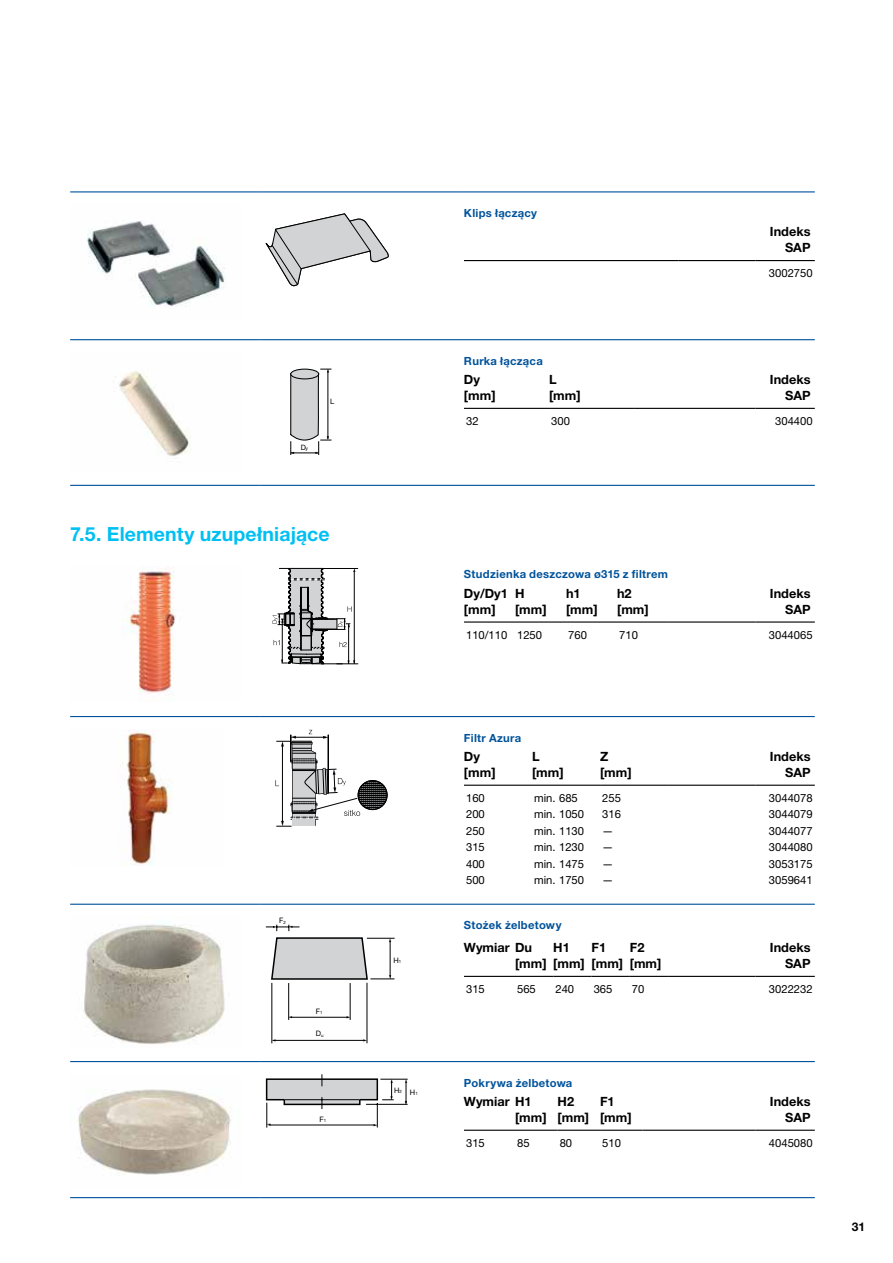
<style>
.page{position:relative;width:893px;height:1263px;background:#fff}
.page>*{position:absolute;margin:0;border:0;box-sizing:border-box;transform-origin:0 0}
.t1{font:700 19.5px "Helvetica Neue LT Pro";letter-spacing:.005em;color:#00c0f3}
.t2{font:700 12.75px/15.8px "Helvetica Neue LT Pro";color:#000}
.t3{font:700 12px "Helvetica Neue LT Pro";color:#000}
.t4{font:11.25px "Helvetica Neue LT Pro";color:#000}
.t5{font:700 11.25px "Helvetica Neue LT Pro";letter-spacing:.025em;color:#00539b}
.t6{font:7.5px "Helvetica Neue LT Pro";color:#000}
.t7{font:7.35px "Helvetica Neue LT Pro";color:#000}
.s1{font-size:4.35px}
</style>
<div class="page">
<hr style="left:70px;top:191px;width:190px;height:1px;background:#00529c">
<hr style="left:260px;top:191px;width:204px;height:1px;background:#00529c">
<hr style="left:464px;top:191px;width:351px;height:1px;background:#00529c">
<hr style="left:70px;top:339px;width:190px;height:1px;background:#00529c">
<hr style="left:260px;top:339px;width:204px;height:1px;background:#00529c">
<hr style="left:464px;top:339px;width:351px;height:1px;background:#00529c">
<hr style="left:70px;top:485px;width:190px;height:1px;background:#00529c">
<hr style="left:260px;top:485px;width:204px;height:1px;background:#00529c">
<hr style="left:464px;top:485px;width:351px;height:1px;background:#00529c">
<hr style="left:70px;top:716px;width:190px;height:1px;background:#00529c">
<hr style="left:260px;top:716px;width:204px;height:1px;background:#00529c">
<hr style="left:464px;top:716px;width:351px;height:1px;background:#00529c">
<hr style="left:70px;top:904px;width:190px;height:1px;background:#00529c">
<hr style="left:260px;top:904px;width:204px;height:1px;background:#00529c">
<hr style="left:464px;top:904px;width:351px;height:1px;background:#00529c">
<hr style="left:70px;top:1061px;width:190px;height:1px;background:#00529c">
<hr style="left:260px;top:1061px;width:204px;height:1px;background:#00529c">
<hr style="left:464px;top:1061px;width:351px;height:1px;background:#00529c">
<hr style="left:70px;top:1197px;width:190px;height:1px;background:#00529c">
<hr style="left:260px;top:1197px;width:204px;height:1px;background:#00529c">
<hr style="left:464px;top:1197px;width:351px;height:1px;background:#00529c">
<img style="left:87px;top:220px;width:139px;height:87px">
<svg style="left:266px;top:213px;width:123px;height:74px"></svg>
<hr style="left:464px;top:260px;width:215px;height:1px;background:#000">
<hr style="left:679px;top:260px;width:76px;height:1px;background:#000">
<hr style="left:755px;top:260px;width:60px;height:1px;background:#000">
<img style="left:119px;top:371px;width:72px;height:85px">
<svg style="left:290px;top:369px;width:41px;height:86px"></svg>
<hr style="left:464px;top:408px;width:85px;height:1px;background:#000">
<hr style="left:549px;top:408px;width:85px;height:1px;background:#000">
<hr style="left:634px;top:408px;width:121px;height:1px;background:#000">
<hr style="left:755px;top:408px;width:60px;height:1px;background:#000">
<img style="left:122px;top:567px;width:54px;height:127px">
<svg style="left:272px;top:568px;width:86px;height:96px"></svg>
<hr style="left:464px;top:621px;width:51px;height:2px;background:#000">
<hr style="left:515px;top:621px;width:51px;height:2px;background:#000">
<hr style="left:566px;top:621px;width:51px;height:2px;background:#000">
<hr style="left:617px;top:621px;width:51px;height:2px;background:#000">
<hr style="left:668px;top:621px;width:87px;height:2px;background:#000">
<hr style="left:755px;top:621px;width:60px;height:2px;background:#000">
<img style="left:120px;top:729px;width:52px;height:136px">
<svg style="left:275px;top:730px;width:113px;height:97px"></svg>
<hr style="left:295px;top:737px;width:31px;height:1px;background:#000">
<div style="left:292px;top:819px;width:23px;height:7px;background:#d1d3d4"></div>
<hr style="left:464px;top:785px;width:68px;height:1px;background:#000">
<hr style="left:532px;top:785px;width:68px;height:1px;background:#000">
<hr style="left:600px;top:785px;width:68px;height:1px;background:#000">
<hr style="left:668px;top:785px;width:87px;height:1px;background:#000">
<hr style="left:755px;top:785px;width:60px;height:1px;background:#000">
<img style="left:83px;top:924px;width:142px;height:121px">
<hr style="left:288px;top:983px;width:1px;height:37px;background:#000">
<hr style="left:350px;top:983px;width:1px;height:37px;background:#000">
<hr style="left:272px;top:983px;width:1px;height:60px;background:#000">
<hr style="left:367px;top:983px;width:1px;height:60px;background:#000">
<hr style="left:274px;top:1040px;width:90px;height:1px;background:#000">
<hr style="left:292px;top:1017px;width:56px;height:1px;background:#000">
<svg style="left:266px;top:925px;width:129px;height:55px"></svg>
<hr style="left:464px;top:976px;width:51px;height:1px;background:#000">
<hr style="left:515px;top:976px;width:38px;height:1px;background:#000">
<hr style="left:553px;top:976px;width:39px;height:1px;background:#000">
<hr style="left:592px;top:976px;width:38px;height:1px;background:#000">
<hr style="left:630px;top:976px;width:38px;height:1px;background:#000">
<hr style="left:668px;top:976px;width:87px;height:1px;background:#000">
<hr style="left:755px;top:976px;width:60px;height:1px;background:#000">
<img style="left:77px;top:1089px;width:154px;height:86px">
<svg style="left:266px;top:1074px;width:142px;height:53px"></svg>
<hr style="left:464px;top:1130px;width:51px;height:1px;background:#000">
<hr style="left:515px;top:1130px;width:42px;height:1px;background:#000">
<hr style="left:557px;top:1130px;width:43px;height:1px;background:#000">
<hr style="left:600px;top:1130px;width:43px;height:1px;background:#000">
<hr style="left:643px;top:1130px;width:112px;height:1px;background:#000">
<hr style="left:755px;top:1130px;width:60px;height:1px;background:#000">
<p class="t7" style="left:301px;top:442px;width:9px">D<sub>y</sub></p>
<p class="t7" style="left:330px;top:397px;width:6px">L</p>
<h1 class="t1" style="left:70px;top:522px;width:261px">7.5. Elementy uzupełniające</h1>
<p class="t6" style="left:279px;top:916px;width:8px">F<span class="s1">2</span></p>
<p class="t6" style="left:316px;top:1006px;width:8px">F<span class="s1">1</span></p>
<p class="t6" style="left:316px;top:1029px;width:9px">D<span class="s1">u</span></p>
<p class="t6" style="left:319px;top:1114px;width:8px">F<span class="s1">1</span></p>
<p class="t5" style="left:464px;top:206px;width:75px">Klips łączący</p>
<p class="t2" style="left:770px;top:224px;width:42px;text-align:right">Indeks<br>SAP</p>
<p class="t4" style="left:769px;top:266px;width:45px">3002750</p>
<p class="t5" style="left:464px;top:354px;width:80px">Rurka łącząca</p>
<p class="t2" style="left:464px;top:371px;width:33px">Dy [mm]</p>
<p class="t2" style="left:549px;top:371px;width:33px">L [mm]</p>
<p class="t2" style="left:770px;top:371px;width:42px;text-align:right">Indeks<br>SAP</p>
<p class="t4" style="left:466px;top:414px;width:14px">32</p>
<p class="t4" style="left:551px;top:414px;width:20px">300</p>
<p class="t4" style="left:775px;top:414px;width:39px">304400</p>
<p class="t6" style="left:393px;top:955px;width:9px">H<span class="s1">1</span></p>
<p class="t6" style="left:394px;top:1086px;width:25px">H<span class="s1">2</span> H<sub>1</sub></p>
<p class="t5" style="left:464px;top:567px;width:206px">Studzienka deszczowa ø315 z filtrem</p>
<p class="t2" style="left:464px;top:585px;width:45px">Dy/Dy1 [mm]</p>
<p class="t2" style="left:515px;top:585px;width:33px">H [mm]</p>
<p class="t2" style="left:566px;top:585px;width:33px">h1 [mm]</p>
<p class="t2" style="left:617px;top:585px;width:33px">h2 [mm]</p>
<p class="t2" style="left:770px;top:585px;width:42px;text-align:right">Indeks<br>SAP</p>
<p class="t4" style="left:466px;top:628px;width:78px">110/110 1250</p>
<p class="t4" style="left:568px;top:628px;width:20px">760</p>
<p class="t4" style="left:619px;top:628px;width:20px">710</p>
<p class="t4" style="left:769px;top:628px;width:45px">3044065</p>
<p class="t5" style="left:464px;top:731px;width:59px">Filtr Azura</p>
<p class="t2" style="left:464px;top:748px;width:33px">Dy [mm]</p>
<p class="t2" style="left:532px;top:748px;width:33px">L [mm]</p>
<p class="t2" style="left:600px;top:748px;width:33px">Z [mm]</p>
<p class="t2" style="left:770px;top:748px;width:42px;text-align:right">Indeks<br>SAP</p>
<p class="t4" style="left:466px;top:791px;width:20px">160</p>
<p class="t4" style="left:534px;top:791px;width:45px">min. 685</p>
<p class="t4" style="left:602px;top:791px;width:20px">255</p>
<p class="t4" style="left:769px;top:791px;width:45px">3044078</p>
<p class="t4" style="left:466px;top:807px;width:20px">200</p>
<p class="t4" style="left:534px;top:807px;width:51px">min. 1050</p>
<p class="t4" style="left:602px;top:807px;width:20px">316</p>
<p class="t4" style="left:769px;top:807px;width:45px">3044079</p>
<p class="t4" style="left:466px;top:824px;width:20px">250</p>
<p class="t4" style="left:534px;top:824px;width:51px">min. 1130</p>
<p class="t4" style="left:602px;top:824px;width:13px">—</p>
<p class="t4" style="left:769px;top:824px;width:45px">3044077</p>
<p class="t4" style="left:466px;top:841px;width:20px">315</p>
<p class="t4" style="left:534px;top:841px;width:51px">min. 1230</p>
<p class="t4" style="left:602px;top:841px;width:13px">—</p>
<p class="t4" style="left:769px;top:841px;width:45px">3044080</p>
<p class="t4" style="left:466px;top:857px;width:20px">400</p>
<p class="t4" style="left:534px;top:857px;width:51px">min. 1475</p>
<p class="t4" style="left:602px;top:857px;width:13px">—</p>
<p class="t4" style="left:769px;top:857px;width:45px">3053175</p>
<p class="t4" style="left:466px;top:874px;width:20px">500</p>
<p class="t4" style="left:534px;top:874px;width:51px">min. 1750</p>
<p class="t4" style="left:602px;top:874px;width:13px">—</p>
<p class="t4" style="left:769px;top:874px;width:45px">3059641</p>
<p class="t5" style="left:464px;top:918px;width:99px">Stożek żelbetowy</p>
<p class="t2" style="left:515px;top:939px;width:33px;text-indent:-51px">Wymiar Du [mm]</p>
<p class="t2" style="left:553px;top:939px;width:33px">H1 [mm]</p>
<p class="t2" style="left:592px;top:939px;width:33px">F1 [mm]</p>
<p class="t2" style="left:630px;top:939px;width:33px">F2 [mm]</p>
<p class="t2" style="left:770px;top:939px;width:42px;text-align:right">Indeks<br>SAP</p>
<p class="t4" style="left:466px;top:982px;width:20px">315</p>
<p class="t4" style="left:517px;top:982px;width:20px">565</p>
<p class="t4" style="left:555px;top:982px;width:20px">240</p>
<p class="t4" style="left:594px;top:982px;width:20px">365</p>
<p class="t4" style="left:632px;top:982px;width:14px">70</p>
<p class="t4" style="left:769px;top:982px;width:45px">3022232</p>
<p class="t5" style="left:464px;top:1076px;width:110px">Pokrywa żelbetowa</p>
<p class="t2" style="left:515px;top:1093px;width:33px;text-indent:-51px">Wymiar H1 [mm]</p>
<p class="t2" style="left:558px;top:1093px;width:33px">H2 [mm]</p>
<p class="t2" style="left:600px;top:1093px;width:33px">F1 [mm]</p>
<p class="t2" style="left:770px;top:1093px;width:42px;text-align:right">Indeks<br>SAP</p>
<p class="t4" style="left:466px;top:1136px;width:20px">315</p>
<p class="t4" style="left:517px;top:1136px;width:14px">85</p>
<p class="t4" style="left:560px;top:1136px;width:14px">80</p>
<p class="t4" style="left:602px;top:1136px;width:20px">510</p>
<p class="t4" style="left:769px;top:1136px;width:45px">4045080</p>
<p class="t3" style="left:852px;top:1219px;width:15px">31</p>
</div>
